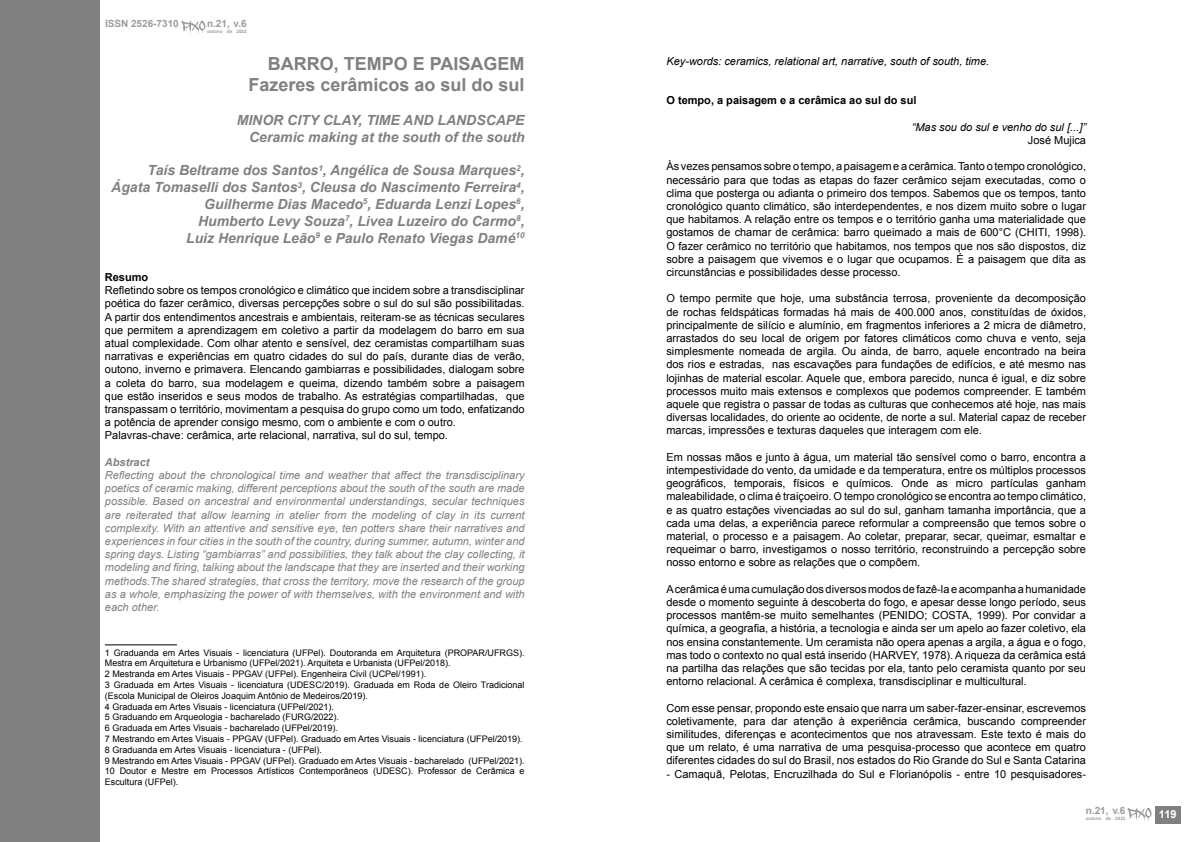
<style>
.page{position:relative;width:1191px;height:842px;background:#fff}
.page>*{position:absolute;margin:0;border:0;box-sizing:border-box;transform-origin:0 0}
.t1{font:700 18px/21.6px "Arial";color:#808080;text-align:right}
.t2{font:italic 700 14px/16.8px "Arial";color:#808080;text-align:right}
.t3{font:11px/13.2px "Arial";color:#000;text-align:justify}
.t4{font:italic 11px/13.2px "Arial";color:#808080;text-align:justify}
.t5{font:italic 11px "Arial";color:#000}
.t6{font:700 11px "Arial";color:#000}
.t7{font:italic 700 11px "Arial";color:#808080}
.t8{font:700 11px "Arial";color:#fff}
.t9{font:700 10px "Arial";color:#9d9d9c}
.t10{font:9px/10.8px "Arial";color:#000}
.t11{font:700 4.6px "Arial";color:#9d9d9c}
</style>
<div class="page">
<hr style="left:105px;top:644px;width:72px;height:1px;background:#000">
<div style="left:0;top:0;width:99px;height:842px;background:#808080"></div>
<svg style="left:181px;top:21px;width:24px;height:13px"></svg>
<div style="left:1155px;top:806px;width:25px;height:17px;background:#808080"></div>
<svg style="left:1127px;top:808px;width:24px;height:13px"></svg>
<p class="t9" style="left:105px;top:17px;width:75px">ISSN 2526-7310</p>
<p class="t9" style="left:207px;top:17px;width:41px">n.21, v.6</p>
<p class="t11" style="left:207px;top:28px;width:41px">outono de 2022</p>
<h1 class="t1" style="left:248px;top:53px;width:278px">BARRO, TEMPO E PAISAGEM<br>Fazeres cerâmicos ao sul do sul</h1>
<p class="t2" style="left:237px;top:112px;width:289px">MINOR CITY CLAY, TIME AND LANDSCAPE<br>Ceramic making at the south of the south</p>
<p class="t2" style="left:111px;top:163px;width:415px">Taís Beltrame dos Santos<sup>1</sup>, Angélica de Sousa Marques<sup>2</sup>, Ágata Tomaselli dos Santos<sup>3</sup>, Cleusa do Nascimento Ferreira<sup>4</sup>, Guilherme Dias Macedo<sup>5</sup>, Eduarda Lenzi Lopes<sup>6</sup>,<br>Humberto Levy Souza<sup>7</sup>, Livea Luzeiro do Carmo<sup>8</sup>,<br>Luiz Henrique Leão<sup>9</sup> e Paulo Renato Viegas Damé<sup>10</sup></p>
<p class="t6" style="left:105px;top:270px;width:45px">Resumo</p>
<p class="t3" style="left:105px;top:284px;width:421px;text-align:left">Refletindo sobre os tempos cronológico e climático que incidem sobre a transdisciplinar poética do fazer cerâmico, diversas percepções sobre o sul do sul são possibilitadas.<br>A partir dos entendimentos ancestrais e ambientais, reiteram-se as técnicas seculares que permitem a aprendizagem em coletivo a partir da modelagem do barro em sua atual complexidade. Com olhar atento e sensível, dez ceramistas compartilham suas narrativas e experiências em quatro cidades do sul do país, durante dias de verão, outono, inverno e primavera. Elencando gambiarras e possibilidades, dialogam sobre a coleta do barro, sua modelagem e queima, dizendo também sobre a paisagem que estão inseridos e seus modos de trabalho. As estratégias compartilhadas, que transpassam o território, movimentam a pesquisa do grupo como um todo, enfatizando a potência de aprender consigo mesmo, com o ambiente e com o outro.<br>Palavras-chave: cerâmica, arte relacional, narrativa, sul do sul, tempo.</p>
<p class="t7" style="left:105px;top:455px;width:46px">Abstract</p>
<p class="t4" style="left:105px;top:469px;width:421px">Reflecting about the chronological time and weather that affect the transdisciplinary poetics of ceramic making, different perceptions about the south of the south are made possible. Based on ancestral and environmental understandings, secular techniques are reiterated that allow learning in atelier from the modeling of clay in its current complexity. With an attentive and sensitive eye, ten potters share their narratives and experiences in four cities in the south of the country, during summer, autumn, winter and spring days. Listing “gambiarras” and possibilities, they talk about the clay collecting, it modeling and firing, talking about the landscape that they are inserted and their working methods.The shared strategies, that cross the territory, move the research of the group as a whole, emphasizing the power of with themselves, with the environment and with each other.</p>
<p class="t10" style="left:105px;top:647px;width:421px">1 Graduanda em Artes Visuais - licenciatura (UFPel). Doutoranda em Arquitetura (PROPAR/UFRGS).<br>Mestra em Arquitetura e Urbanismo (UFPel/2021). Arquiteta e Urbanista (UFPel/2018).<br>2 Mestranda em Artes Visuais - PPGAV (UFPel). Engenheira Civil (UCPel/1991).<br>3 Graduada em Artes Visuais - licenciatura (UDESC/2019). Graduada em Roda de Oleiro Tradicional (Escola Municipal de Oleiros Joaquim Antônio de Medeiros/2019).<br>4 Graduada em Artes Visuais - licenciatura (UFPel/2021).<br>5 Graduando em Arqueologia - bacharelado (FURG/2022).<br>6 Graduada em Artes Visuais - bacharelado (UFPel/2019).<br>7 Mestrando em Artes Visuais - PPGAV (UFPel). Graduado em Artes Visuais - licenciatura (UFPel/2019).<br>8 Graduanda em Artes Visuais - licenciatura - (UFPel).<br>9 Mestrando em Artes Visuais - PPGAV (UFPel). Graduado em Artes Visuais - bacharelado (UFPel/2021).<br>10 Doutor e Mestre em Processos Artísticos Contemporâneos (UDESC). Professor de Cerâmica e Escultura (UFPel).</p>
<p class="t5" style="left:666px;top:54px;width:324px">Key-words: ceramics, relational art, narrative, south of south, time.</p>
<p class="t6" style="left:666px;top:93px;width:252px">O tempo, a paisagem e a cerâmica ao sul do sul</p>
<p class="t5" style="left:911px;top:120px;width:176px">“Mas sou do sul e venho do sul [...]”</p>
<p class="t3" style="left:1028px;top:134px;width:60px">José Mujica</p>
<p class="t3" style="left:666px;top:160px;width:421px">Às vezes pensamos sobre o tempo, a paisagem e a cerâmica. Tanto o tempo cronológico, necessário para que todas as etapas do fazer cerâmico sejam executadas, como o clima que posterga ou adianta o primeiro dos tempos. Sabemos que os tempos, tanto cronológico quanto climático, são interdependentes, e nos dizem muito sobre o lugar que habitamos. A relação entre os tempos e o território ganha uma materialidade que gostamos de chamar de cerâmica: barro queimado a mais de 600°C (CHITI, 1998).<br>O fazer cerâmico no território que habitamos, nos tempos que nos são dispostos, diz sobre a paisagem que vivemos e o lugar que ocupamos. É a paisagem que dita as circunstâncias e possibilidades desse processo.</p>
<p class="t3" style="left:666px;top:292px;width:421px">O tempo permite que hoje, uma substância terrosa, proveniente da decomposição de rochas feldspáticas formadas há mais de 400.000 anos, constituídas de óxidos, principalmente de silício e alumínio, em fragmentos inferiores a 2 micra de diâmetro, arrastados do seu local de origem por fatores climáticos como chuva e vento, seja simplesmente nomeada de argila. Ou ainda, de barro, aquele encontrado na beira dos rios e estradas, nas escavações para fundações de edifícios, e até mesmo nas lojinhas de material escolar. Aquele que, embora parecido, nunca é igual, e diz sobre processos muito mais extensos e complexos que podemos compreender. E também aquele que registra o passar de todas as culturas que conhecemos até hoje, nas mais diversas localidades, do oriente ao ocidente, de norte a sul. Material capaz de receber marcas, impressões e texturas daqueles que interagem com ele.</p>
<p class="t3" style="left:666px;top:450px;width:421px">Em nossas mãos e junto à água, um material tão sensível como o barro, encontra a intempestividade do vento, da umidade e da temperatura, entre os múltiplos processos geográficos, temporais, físicos e químicos. Onde as micro partículas ganham maleabilidade, o clima é traiçoeiro. O tempo cronológico se encontra ao tempo climático, e as quatro estações vivenciadas ao sul do sul, ganham tamanha importância, que a cada uma delas, a experiência parece reformular a compreensão que temos sobre o material, o processo e a paisagem. Ao coletar, preparar, secar, queimar, esmaltar e requeimar o barro, investigamos o nosso território, reconstruindo a percepção sobre nosso entorno e sobre as relações que o compõem.</p>
<p class="t3" style="left:666px;top:582px;width:421px">A cerâmica é uma cumulação dos diversos modos de fazê-la e acompanha a humanidade desde o momento seguinte à descoberta do fogo, e apesar desse longo período, seus processos mantêm-se muito semelhantes (PENIDO; COSTA, 1999). Por convidar a química, a geografia, a história, a tecnologia e ainda ser um apelo ao fazer coletivo, ela nos ensina constantemente. Um ceramista não opera apenas a argila, a água e o fogo, mas todo o contexto no qual está inserido (HARVEY, 1978). A riqueza da cerâmica está na partilha das relações que são tecidas por ela, tanto pelo ceramista quanto por seu entorno relacional. A cerâmica é complexa, transdisciplinar e multicultural.</p>
<p class="t3" style="left:666px;top:701px;width:421px">Com esse pensar, propondo este ensaio que narra um saber-fazer-ensinar, escrevemos coletivamente, para dar atenção à experiência cerâmica, buscando compreender similitudes, diferenças e acontecimentos que nos atravessam. Este texto é mais do que um relato, é uma narrativa de uma pesquisa-processo que acontece em quatro diferentes cidades do sul do Brasil, nos estados do Rio Grande do Sul e Santa Catarina</p>
<p class="t3" style="left:666px;top:767px;width:421px">- Camaquã, Pelotas, Encruzilhada do Sul e Florianópolis - entre 10 pesquisadores-</p>
<p class="t9" style="left:1085px;top:804px;width:41px">n.21, v.6</p>
<p class="t11" style="left:1085px;top:815px;width:41px">outono de 2022</p>
<p class="t8" style="left:1159px;top:807px;width:19px">119</p>
</div>
